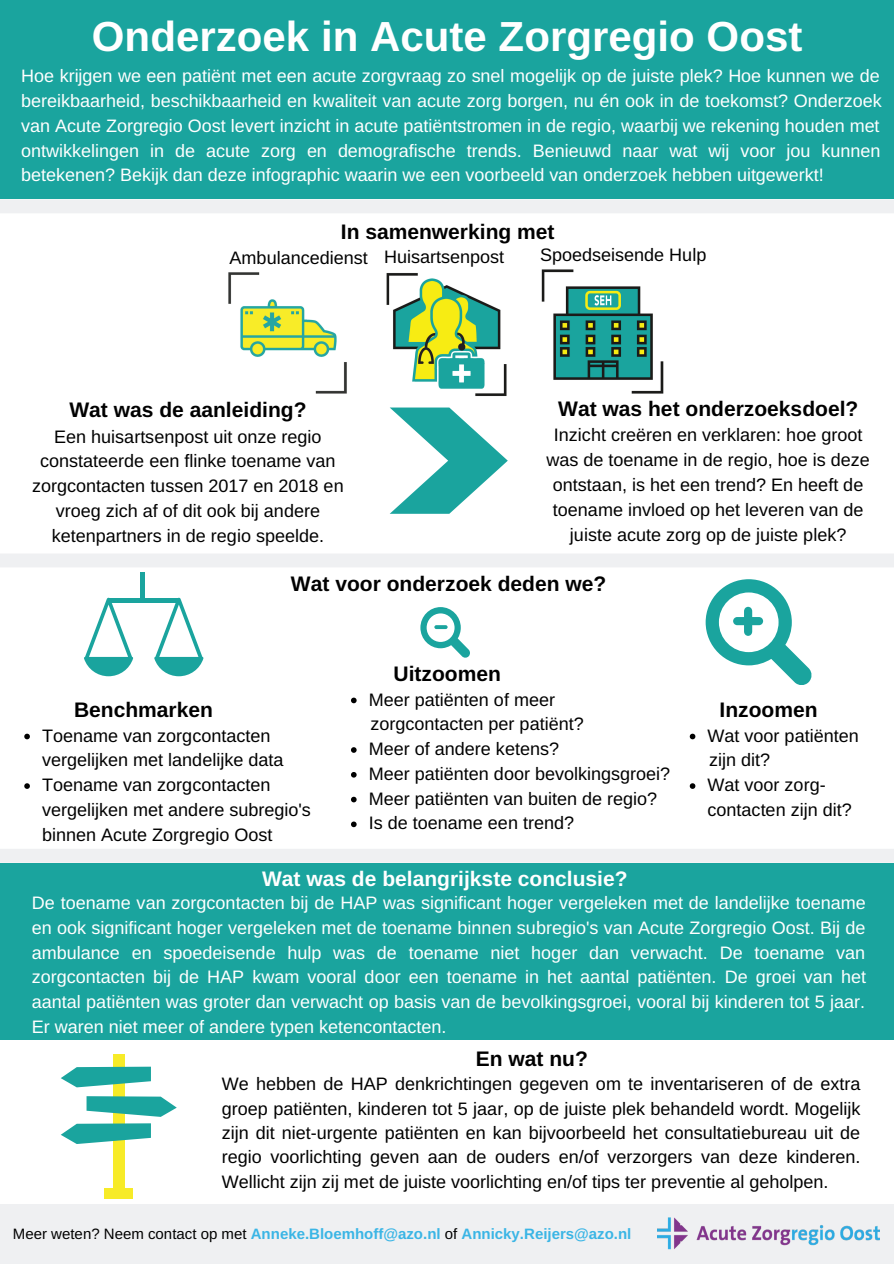
<style>
.page{position:relative;width:894px;height:1264px;background:#fff}
.page>*{position:absolute;margin:0;border:0;box-sizing:border-box;transform-origin:0 0}
.t1{font:700 42px "Arimo";color:#fff}
.t2{font:700 21px "Arimo";color:#000}
.t3{font:700 21px "Arimo";color:#fff}
.t4{font:18px/24.8px "Arimo";color:#000}
.t5{font:18px/24.8px "Arimo";color:#fff;text-align:justify}
.t6{font:700 15px "Arimo";color:#3ab5e5}
.s1{font-weight:400;color:#000}
</style>
<div class="page">
<div style="left:0;top:0;width:893px;height:199px;background:#1aa49e"></div>
<img style="left:228px;top:272px;width:119px;height:122px">
<img style="left:541px;top:269px;width:123px;height:125px">
<img style="left:386px;top:273px;width:121px;height:123px">
<svg style="left:389px;top:407px;width:118px;height:107px"></svg>
<div style="left:0;top:554px;width:893px;height:13px;background:#eff0f2"></div>
<div style="left:108px;top:598px;width:72px;height:5px;background:#1aa49e"></div>
<div style="left:140px;top:572px;width:5px;height:29px;background:#1aa49e"></div>
<svg style="left:84px;top:597px;width:49px;height:79px"></svg>
<svg style="left:154px;top:597px;width:49px;height:79px"></svg>
<svg style="left:420px;top:607px;width:50px;height:50px"></svg>
<svg style="left:434px;top:625px;width:13px;height:4px"></svg>
<svg style="left:705px;top:579px;width:106px;height:106px"></svg>
<div style="left:0;top:849px;width:893px;height:13px;background:#eff0f2"></div>
<div style="left:0;top:862px;width:893px;height:177px;background:#1aa49e"></div>
<div style="left:0;top:200px;width:893px;height:13px;background:#eff0f2"></div>
<div style="left:0;top:1204px;width:893px;height:59px;background:#eff0f2"></div>
<img style="left:657px;top:1217px;width:222px;height:33px">
<div style="left:113px;top:1054px;width:12px;height:140px;background:#f7eb28"></div>
<svg style="left:61px;top:1066px;width:90px;height:21px"></svg>
<svg style="left:61px;top:1123px;width:90px;height:20px"></svg>
<svg style="left:86px;top:1096px;width:91px;height:20px"></svg>
<div style="left:104px;top:1187px;width:29px;height:11px;background:#f7eb28"></div>
<svg style="left:24px;top:733px;width:6px;height:6px"></svg>
<svg style="left:24px;top:783px;width:6px;height:6px"></svg>
<svg style="left:351px;top:697px;width:5px;height:6px"></svg>
<svg style="left:351px;top:747px;width:5px;height:5px"></svg>
<svg style="left:351px;top:772px;width:5px;height:5px"></svg>
<svg style="left:351px;top:796px;width:5px;height:6px"></svg>
<svg style="left:351px;top:821px;width:5px;height:6px"></svg>
<svg style="left:689px;top:733px;width:6px;height:6px"></svg>
<svg style="left:689px;top:783px;width:6px;height:6px"></svg>
<h1 class="t1" style="left:92px;top:13px;width:711px">Onderzoek in Acute Zorgregio Oost</h1>
<p class="t5" style="left:21px;top:63px;width:861px">Hoe krijgen we een patiënt met een acute zorgvraag zo snel mogelijk op de juiste plek? Hoe kunnen we de bereikbaarheid, beschikbaarheid en kwaliteit van acute zorg borgen, nu én ook in de toekomst? Onderzoek van Acute Zorgregio Oost levert inzicht in acute patiëntstromen in de regio, waarbij we rekening houden met ontwikkelingen in de acute zorg en demografische trends. Benieuwd naar wat wij voor jou kunnen betekenen? Bekijk dan deze infographic waarin we een voorbeeld van onderzoek hebben uitgewerkt!</p>
<p class="t2" style="left:341px;top:220px;width:215px">In samenwerking met</p>
<p class="t4" style="left:229px;top:245px;width:276px">Ambulancedienst Huisartsenpost</p>
<p class="t4" style="left:540px;top:242px;width:168px">Spoedseisende Hulp</p>
<p class="t2" style="left:69px;top:397px;width:238px">Wat was de aanleiding?</p>
<p class="t4" style="left:32px;top:424px;width:313px;text-align:center">Een huisartsenpost uit onze regio constateerde een flinke toename van zorgcontacten tussen 2017 en 2018 en vroeg zich af of dit ook bij andere ketenpartners in de regio speelde.</p>
<p class="t2" style="left:558px;top:396px;width:301px">Wat was het onderzoeksdoel?</p>
<p class="t4" style="left:546px;top:423px;width:325px;text-align:center">Inzicht creëren en verklaren: hoe groot was de toename in de regio, hoe is deze ontstaan, is het een trend? En heeft de toename invloed op het leveren van de juiste acute zorg op de juiste plek?</p>
<p class="t2" style="left:291px;top:572px;width:317px">Wat voor onderzoek deden we?</p>
<p class="t2" style="left:74px;top:698px;width:140px">Benchmarken</p>
<p class="t4" style="left:42px;top:723px;width:270px">Toename van zorgcontacten vergelijken met landelijke data<br>Toename van zorgcontacten vergelijken met andere subregio's binnen Acute Zorgregio Oost</p>
<p class="t2" style="left:393px;top:662px;width:109px">Uitzoomen</p>
<p class="t4" style="left:368px;top:687px;width:188px">Meer patiënten of meer</p>
<p class="t4" style="left:368px;top:736px;width:303px">Meer of andere ketens?<br>Meer patiënten door bevolkingsgroei?<br>Meer patiënten van buiten de regio?<br>Is de toename een trend?</p>
<p class="t4" style="left:370px;top:711px;width:215px">zorgcontacten per patiënt?</p>
<p class="t3" style="left:262px;top:867px;width:367px">Wat was de belangrijkste conclusie?</p>
<p class="t2" style="left:719px;top:698px;width:99px">Inzoomen</p>
<p class="t4" style="left:707px;top:723px;width:153px">Wat voor patiënten</p>
<p class="t4" style="left:707px;top:772px;width:146px">Wat voor zorg&shy;contacten zijn dit?</p>
<p class="t4" style="left:709px;top:747px;width:63px">zijn dit?</p>
<p class="t5" style="left:32px;top:890px;width:835px">De toename van zorgcontacten bij de HAP was significant hoger vergeleken met de landelijke toename en ook significant hoger vergeleken met de toename binnen subregio's van Acute Zorgregio Oost. Bij de ambulance en spoedeisende hulp was de toename niet hoger dan verwacht. De toename van zorgcontacten bij de HAP kwam vooral door een toename in het aantal patiënten. De groei van het aantal patiënten was groter dan verwacht op basis van de bevolkingsgroei, vooral bij kinderen tot 5 jaar.<br>Er waren niet meer of andere typen ketencontacten.</p>
<p class="t2" style="left:475px;top:1047px;width:114px">En wat nu?</p>
<p class="t4" style="left:222px;top:1071px;width:640px;text-align:justify">We hebben de HAP denkrichtingen gegeven om te inventariseren of de extra groep patiënten, kinderen tot 5 jaar, op de juiste plek behandeld wordt. Mogelijk zijn dit niet-urgente patiënten en kan bijvoorbeeld het consultatiebureau uit de regio voorlichting geven aan de ouders en/of verzorgers van deze kinderen.<br>Wellicht zijn zij met de juiste voorlichting en/of tips ter preventie al geholpen.</p>
<p class="t6" style="left:13px;top:1225px;width:620px"><span class="s1">Meer weten? Neem contact op met</span> Anneke.Bloemhoff@azo.nl <span class="s1">of</span> Annicky.Reijers@azo.nl</p>
</div>
